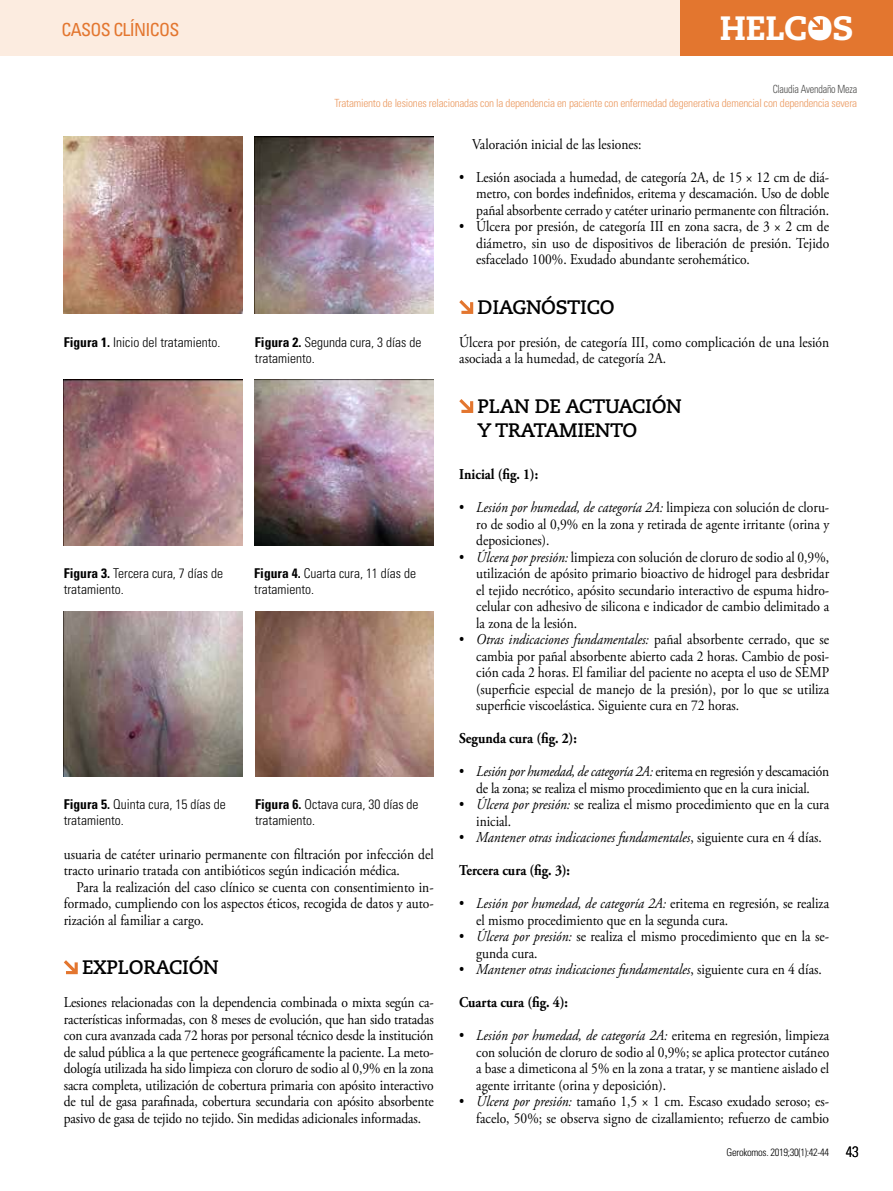
<style>
.page{position:relative;width:893px;height:1191px;background:#fff}
.page>*{position:absolute;margin:0;border:0;box-sizing:border-box;transform-origin:0 0}
.t1{font:800 33.75px "Caecilia LT Std";letter-spacing:-.01em;color:#fff}
.t2{font:700 19.5px/24px "Caecilia LT Std";letter-spacing:-.02em;color:#000}
.t3{font:condensed 18px "Univers LT Std";letter-spacing:-.04em;color:#e3762f}
.t4{font:15px/16.5px "Adobe Garamond Pro";color:#000;text-align:justify;scale:.9 1}
.t5{font:italic 15px "Adobe Garamond Pro";color:#000;scale:.9 1}
.t6{font:700 15px "Adobe Garamond Pro";color:#000;scale:.9 1}
.t7{font:300 condensed 13.5px/16.2px "Univers LT Std";color:#000}
.t8{font:300 condensed 11.25px "Univers LT Std";letter-spacing:-.02em;color:#eb9a61}
.t9{font:300 condensed 11.25px "Univers LT Std";letter-spacing:-.02em;color:#4a4a49;scale:.9 1}
.t10{font:300 condensed 10.5px "Univers LT Std";letter-spacing:-.03em;color:#000}
.s1{font-weight:700}
.s2{font-style:italic}
.s3{font-style:normal}
.s4{font-size:15px}
</style>
<div class="page">
<div style="left:0;top:0;width:705px;height:55px;background:#fcece0"></div>
<div style="left:680px;top:0;width:213px;height:55px;background:#e3762f"></div>
<div style="left:811px;top:19px;width:18px;height:19px;background:#fff;border-radius:50%"></div>
<svg style="left:811px;top:19px;width:12px;height:11px"></svg>
<svg style="left:64px;top:960px;width:14px;height:14px"></svg>
<svg style="left:459px;top:300px;width:14px;height:14px"></svg>
<svg style="left:459px;top:399px;width:14px;height:14px"></svg>
<img style="left:64px;top:136px;width:178px;height:178px">
<img style="left:255px;top:137px;width:178px;height:177px">
<img style="left:64px;top:379px;width:178px;height:166px">
<img style="left:255px;top:379px;width:178px;height:166px">
<img style="left:64px;top:611px;width:178px;height:165px">
<img style="left:255px;top:611px;width:179px;height:165px">
<p class="t3" style="left:62px;top:18px;width:119px">CASOS CLÍNICOS</p>
<h1 class="t1" style="left:720px;top:8px;width:135px">HELCOS</h1>
<p class="t9" style="left:773px;top:82px;width:95px">Claudia Avendaño Meza</p>
<p class="t8" style="left:335px;top:96px;width:524px">Tratamiento de lesiones relacionadas con la dependencia en paciente con enfermedad degenerativa demencial con dependencia severa</p>
<p class="t7" style="left:64px;top:334px;width:158px"><span class="s1">Figura 1.</span> Inicio del tratamiento.</p>
<p class="t7" style="left:255px;top:334px;width:168px"><span class="s1">Figura 2.</span> Segunda cura, 3 días de tratamiento.</p>
<p class="t7" style="left:64px;top:565px;width:161px"><span class="s1">Figura 3.</span> Tercera cura, 7 días de tratamiento.</p>
<p class="t7" style="left:254px;top:565px;width:163px"><span class="s1">Figura 4.</span> Cuarta cura, 11 días de tratamiento.</p>
<p class="t7" style="left:64px;top:796px;width:163px"><span class="s1">Figura 5.</span> Quinta cura, 15 días de tratamiento.</p>
<p class="t7" style="left:255px;top:796px;width:165px"><span class="s1">Figura 6.</span> Octava cura, 30 días de tratamiento.</p>
<p class="t4" style="left:64px;top:846px;width:413px">usuaria de catéter urinario permanente con filtración por infección del tracto urinario tratada con antibióticos según indicación médica.</p>
<p class="t4" style="left:64px;top:879px;width:413px;text-indent:13px">Para la realización del caso clínico se cuenta con consentimiento in&shy;formado, cumpliendo con los aspectos éticos, recogida de datos y auto&shy;rización al familiar a cargo.</p>
<h2 class="t2" style="left:82px;top:955px;width:138px">EXPLORACIÓN</h2>
<p class="t4" style="left:64px;top:994px;width:413px">Lesiones relacionadas con la dependencia combinada o mixta según ca&shy;racterísticas informadas, con 8 meses de evolución, que han sido tratadas con cura avanzada cada 72 horas por personal técnico desde la institución de salud pública a la que pertenece geográficamente la paciente. La meto&shy;dología utilizada ha sido limpieza con cloruro de sodio al 0,9% en la zona sacra completa, utilización de cobertura primaria con apósito interactivo de tul de gasa parafinada, cobertura secundaria con apósito absorbente pasivo de gasa de tejido no tejido. Sin medidas adicionales informadas.</p>
<p class="t4" style="left:472px;top:136px;width:190px">Valoración inicial de las lesiones:</p>
<p class="t4" style="left:476px;top:169px;width:394px;text-indent:-17px">• Lesión asociada a humedad, de categoría 2A, de 15 × 12 cm de diá&shy;metro, con bordes indefinidos, eritema y descamación. Uso de doble pañal absorbente cerrado y catéter urinario permanente con filtración.</p>
<p class="t4" style="left:476px;top:219px;width:394px;text-indent:-17px">• Úlcera por presión, de categoría III en zona sacra, de 3 × 2 cm de diámetro, sin uso de dispositivos de liberación de presión. Tejido esfacelado 100%. Exudado abundante serohemático.</p>
<h2 class="t2" style="left:478px;top:295px;width:138px">DIAGNÓSTICO</h2>
<p class="t4" style="left:459px;top:334px;width:413px">Úlcera por presión, de categoría III, como complicación de una lesión asociada a la humedad, de categoría 2A.</p>
<h2 class="t2" style="left:478px;top:394px;width:206px">PLAN DE ACTUACIÓN<br>Y TRATAMIENTO</h2>
<p class="t6" style="left:459px;top:465px;width:89px">Inicial (fig. 1):</p>
<p class="t4" style="left:476px;top:499px;width:394px;text-indent:-17px">• <span class="s2">Lesión por humedad, de categoría 2A:</span> limpieza con solución de cloru&shy;ro de sodio al 0,9% en la zona y retirada de agente irritante (orina y deposiciones).</p>
<p class="t4" style="left:476px;top:549px;width:394px;text-indent:-17px">• <span class="s2">Úlcera por presión:</span> limpieza con solución de cloruro de sodio al 0,9%, utilización de apósito primario bioactivo de hidrogel para desbridar el tejido necrótico, apósito secundario interactivo de espuma hidro&shy;celular con adhesivo de silicona e indicador de cambio delimitado a la zona de la lesión.</p>
<p class="t4" style="left:476px;top:631px;width:394px;text-indent:-17px">• <span class="s2">Otras indicaciones fundamentales:</span> pañal absorbente cerrado, que se cambia por pañal absorbente abierto cada 2 horas. Cambio de posi&shy;ción cada 2 horas. El familiar del paciente no acepta el uso de SEMP (superficie especial de manejo de la presión), por lo que se utiliza superficie viscoelástica. Siguiente cura en 72 horas.</p>
<p class="t6" style="left:459px;top:729px;width:132px">Segunda cura (fig. 2):</p>
<p class="t4" style="left:459px;top:763px;width:413px;text-align:center">• <span class="s2">Lesión por humedad, de categoría 2A:</span> eritema en regresión y descamación de la zona; se realiza el mismo procedimiento que en la cura inicial.</p>
<p class="t4" style="left:476px;top:796px;width:394px;text-indent:-17px">• <span class="s2">Úlcera por presión:</span> se realiza el mismo procedimiento que en la cura inicial.</p>
<p class="t5" style="left:459px;top:828px;width:404px"><span class="s3">•</span> Mantener otras indicaciones fundamentales<span class="s3">, siguiente cura en 4 días.</span></p>
<p class="t6" style="left:459px;top:861px;width:125px">Tercera cura (fig. 3):</p>
<p class="t4" style="left:476px;top:895px;width:394px;text-indent:-17px">• <span class="s2">Lesión por humedad, de categoría 2A:</span> eritema en regresión, se realiza el mismo procedimiento que en la segunda cura.</p>
<p class="t4" style="left:476px;top:928px;width:394px;text-indent:-17px">• <span class="s2">Úlcera por presión:</span> se realiza el mismo procedimiento que en la se&shy;gunda cura.</p>
<p class="t5" style="left:459px;top:960px;width:404px"><span class="s3">•</span> Mantener otras indicaciones fundamentales<span class="s3">, siguiente cura en 4 días.</span></p>
<p class="t6" style="left:459px;top:993px;width:122px">Cuarta cura (fig. 4):</p>
<p class="t4" style="left:476px;top:1027px;width:394px;text-indent:-17px">• <span class="s2">Lesión por humedad, de categoría 2A:</span> eritema en regresión, limpieza con solución de cloruro de sodio al 0,9%; se aplica protector cutáneo a base a dimeticona al 5% en la zona a tratar, y se mantiene aislado el agente irritante (orina y deposición).</p>
<p class="t4" style="left:459px;top:1093px;width:413px;text-align:right">• <span class="s2">Úlcera por presión:</span> tamaño 1,5 × 1 cm. Escaso exudado seroso; es&shy;facelo, 50%; se observa signo de cizallamiento; refuerzo de cambio</p>
<p class="t10" style="left:727px;top:1145px;width:134px">Gerokomos. 2019;30(1):42-44 <span class="s4">43</span></p>
</div>
